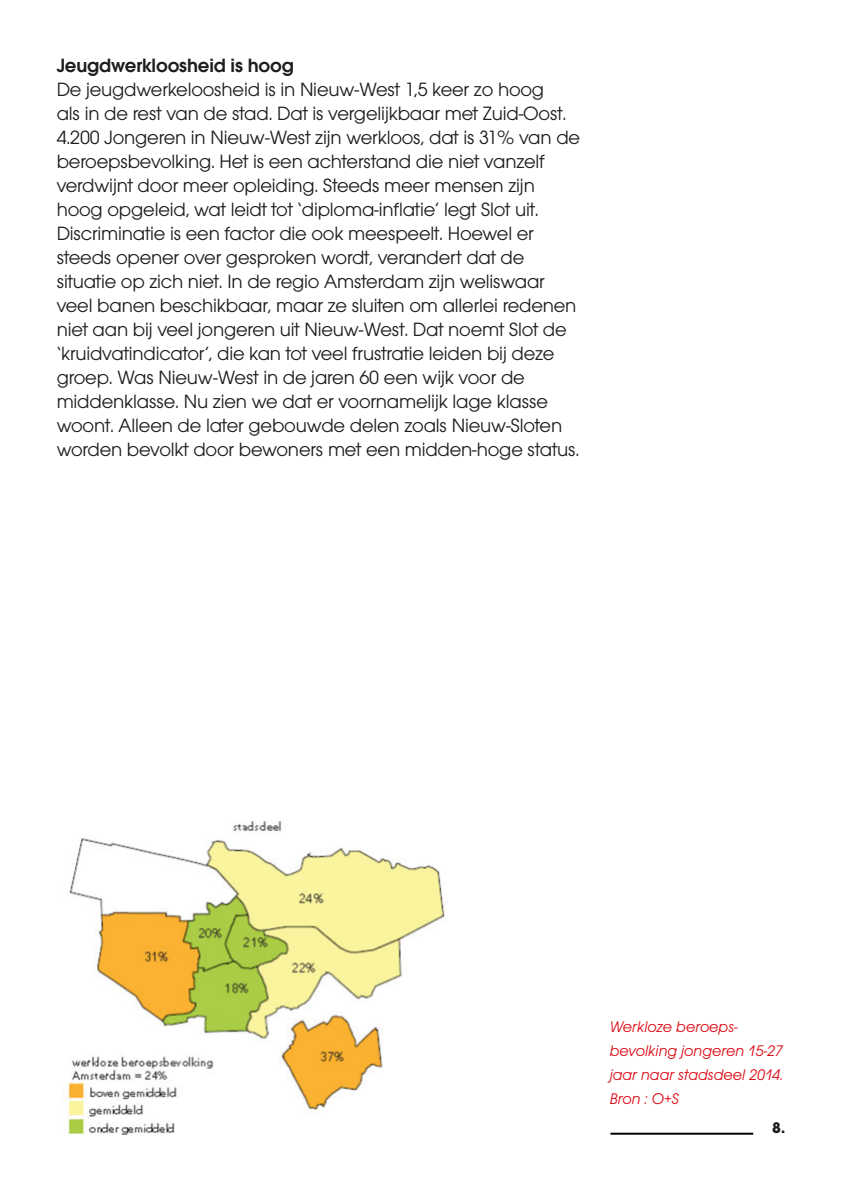
<style>
.page{position:relative;width:842px;height:1191px;background:#fff}
.page>*{position:absolute;margin:0;border:0;box-sizing:border-box;transform-origin:0 0}
.t1{font:20px/24px "Avant Gar Got Itc T";letter-spacing:-.01em;color:#1d1d1b}
.t2{font:600 20px "Avant Gar Got Itc T";letter-spacing:-.01em;color:#1d1d1b}
.t3{font:16px/24px "Avant Gar Got Itc T Book Obli";color:#dc0a14;text-align:justify}
.t4{font:700 16px "Avant Gar Got Itc T";color:#1d1d1b}
</style>
<div class="page">
<hr style="left:610px;top:1132px;width:143px;height:2px;background:#000">
<img style="left:62px;top:821px;width:383px;height:313px">
<p class="t2" style="left:57px;top:54px;width:239px">Jeugdwerkloosheid is hoog</p>
<p class="t1" style="left:57px;top:77px;width:525px">De jeugdwerkeloosheid is in Nieuw-West 1,5 keer zo hoog<br>als in de rest van de stad. Dat is vergelijkbaar met Zuid-Oost.<br>4.200 Jongeren in Nieuw-West zijn werkloos, dat is 31% van de beroepsbevolking. Het is een achterstand die niet vanzelf</p>
<p class="t1" style="left:57px;top:173px;width:483px">verdwijnt door meer opleiding. Steeds meer mensen zijn hoog opgeleid, wat leidt tot ‘diploma-inflatie’ legt Slot uit.</p>
<p class="t1" style="left:57px;top:221px;width:521px">Discriminatie is een factor die ook meespeelt. Hoewel er steeds opener over gesproken wordt, verandert dat de situatie op zich niet. In de regio Amsterdam zijn weliswaar veel banen beschikbaar, maar ze sluiten om allerlei redenen niet aan bij veel jongeren uit Nieuw-West. Dat noemt Slot de ‘kruidvatindicator’, die kan tot veel frustratie leiden bij deze groep. Was Nieuw-West in de jaren 60 een wijk voor de</p>
<p class="t1" style="left:57px;top:389px;width:524px">middenklasse. Nu zien we dat er voornamelijk lage klasse woont. Alleen de later gebouwde delen zoals Nieuw-Sloten worden bevolkt door bewoners met een midden-hoge status.</p>
<p class="t3" style="left:610px;top:1014px;width:130px">Werkloze beroeps-</p>
<p class="t3" style="left:610px;top:1038px;width:175px">bevolking jongeren 15-27 jaar naar stadsdeel 2014.<br>Bron : O+S</p>
<p class="t4" style="left:772px;top:1118px;width:14px">8.</p>
</div>
